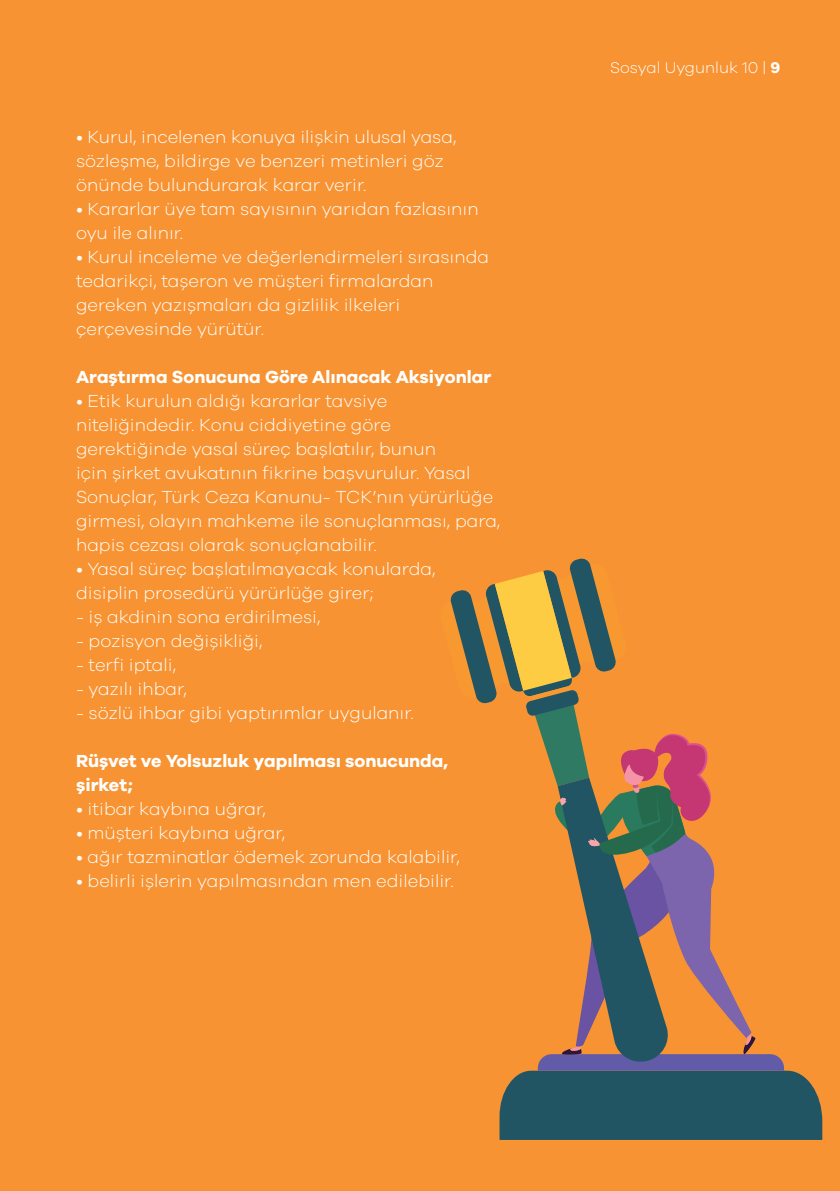
<style>
.page{position:relative;width:840px;height:1191px;background:#fff}
.page>*{position:absolute;margin:0;border:0;box-sizing:border-box;transform-origin:0 0}
.t1{font:300 18px/24px "Galano Grotesque";color:#fff}
.t2{font:700 18px/24px "Galano Grotesque";color:#fff}
.t3{font:300 16px "Galano Grotesque";color:#fff}
.s1{font-weight:700}
</style>
<div class="page">
<div style="left:0;top:0;width:839px;height:1191px;background:#f79332"></div>
<svg style="left:450px;top:558px;width:371px;height:582px"></svg>
<p class="t1" style="left:76px;top:124px;width:381px">• Kurul, incelenen konuya ilişkin ulusal yasa, sözleşme, bildirge ve benzeri metinleri göz önünde bulundurarak karar verir.</p>
<p class="t1" style="left:76px;top:196px;width:404px">• Kararlar üye tam sayısının yarıdan fazlasının oyu ile alınır.</p>
<p class="t1" style="left:76px;top:244px;width:414px">• Kurul inceleme ve değerlendirmeleri sırasında tedarikçi, taşeron ve müşteri firmalardan gereken yazışmaları da gizlilik ilkeleri çerçevesinde yürütür.</p>
<p class="t2" style="left:76px;top:364px;width:416px">Araştırma Sonucuna Göre Alınacak Aksiyonlar</p>
<p class="t1" style="left:76px;top:388px;width:425px">• Etik kurulun aldığı kararlar tavsiye niteliğindedir. Konu ciddiyetine göre gerektiğinde yasal süreç başlatılır, bunun<br>için şirket avukatının fikrine başvurulur. Yasal Sonuçlar, Türk Ceza Kanunu- TCK’nın yürürlüğe girmesi, olayın mahkeme ile sonuçlanması, para, hapis cezası olarak sonuçlanabilir.</p>
<p class="t1" style="left:76px;top:556px;width:361px">• Yasal süreç başlatılmayacak konularda, disiplin prosedürü yürürlüğe girer;</p>
<p class="t1" style="left:76px;top:604px;width:246px">- iş akdinin sona erdirilmesi,</p>
<p class="t1" style="left:76px;top:628px;width:188px">- pozisyon değişikliği,</p>
<p class="t1" style="left:76px;top:652px;width:101px">- terfi iptali,</p>
<p class="t1" style="left:76px;top:676px;width:112px">- yazılı ihbar,</p>
<p class="t1" style="left:76px;top:700px;width:339px">- sözlü ihbar gibi yaptırımlar uygulanır.</p>
<p class="t2" style="left:76px;top:748px;width:373px">Rüşvet ve Yolsuzluk yapılması sonucunda, şirket;</p>
<p class="t1" style="left:76px;top:796px;width:191px">• itibar kaybına uğrar,</p>
<p class="t1" style="left:76px;top:820px;width:210px">• müşteri kaybına uğrar,</p>
<p class="t1" style="left:76px;top:844px;width:385px">• ağır tazminatlar ödemek zorunda kalabilir,</p>
<p class="t1" style="left:76px;top:868px;width:379px">• belirli işlerin yapılmasından men edilebilir.</p>
<p class="t3" style="left:610px;top:58px;width:171px">Sosyal Uygunluk 10 | <span class="s1">9</span></p>
</div>
